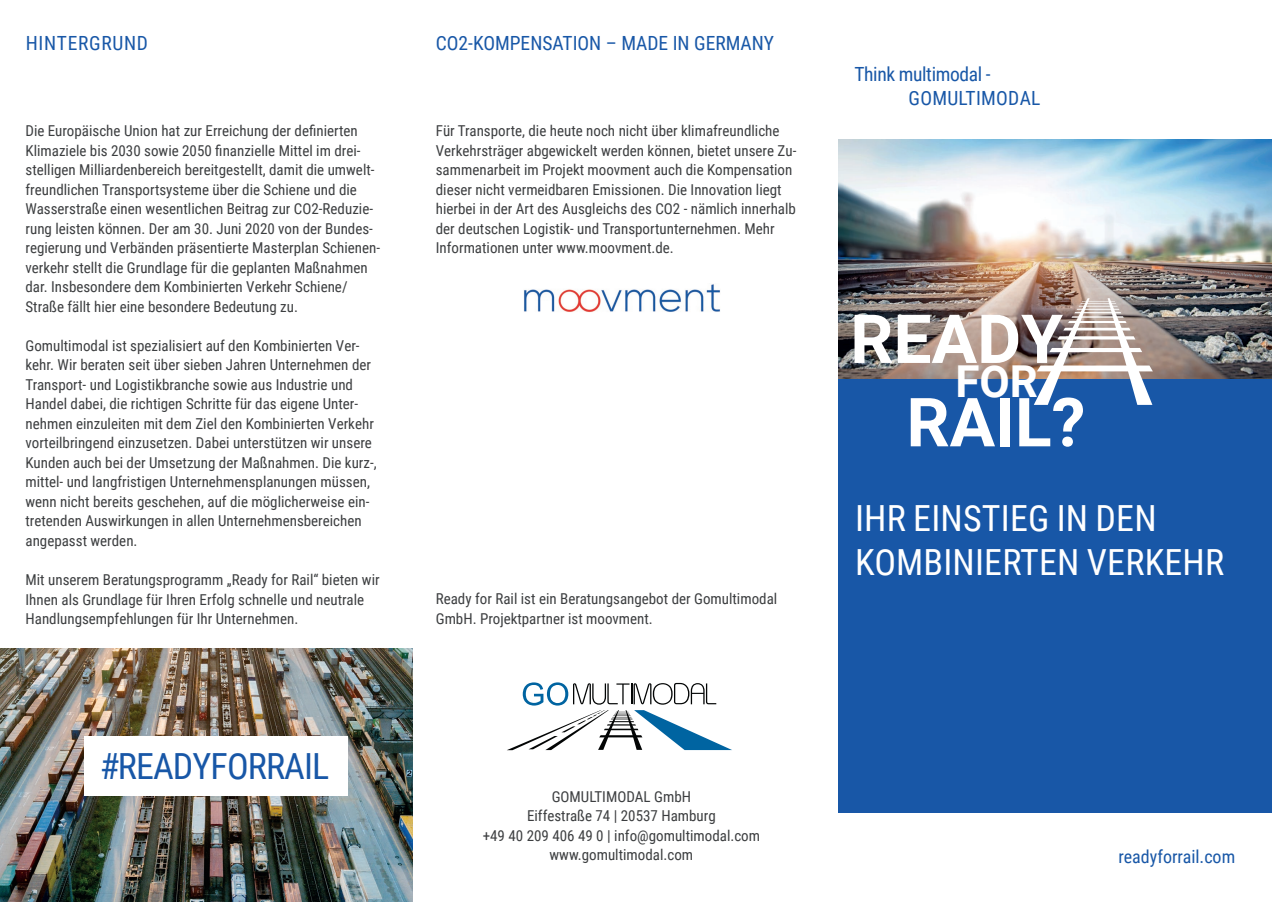
<style>
.page{position:relative;width:1272px;height:902px;background:#fff}
.page>*{position:absolute;margin:0;border:0;box-sizing:border-box;transform-origin:0 0}
.t1{font:700 67.65px/83.2px "Roboto";color:#fff}
.t2{font:700 43.95px "Roboto";color:#fff}
.t3{font:36px/43.2px "Roboto Condensed";letter-spacing:.005em;color:#fff}
.t4{font:36px "Roboto Condensed";letter-spacing:-.025em;color:#1857a7}
.t5{font:19.5px "Roboto Condensed";color:#1857a7}
.t6{font:19.5px/23.4px "Roboto Condensed";letter-spacing:-.02em;color:#1857a7}
.t7{font:19.5px "Roboto Condensed";letter-spacing:.035em;color:#1857a7}
.t8{font:18px "Roboto Condensed";color:#1857a7}
.t9{font:15px/19.5px "Roboto Condensed";color:#3c3e40}
</style>
<div class="page">
<img style="left:838px;top:139px;width:433px;height:240px">
<div style="left:838px;top:379px;width:433px;height:433px;background:#1857a7"></div>
<svg style="left:1033px;top:298px;width:119px;height:107px"></svg>
<hr style="left:1080px;top:303px;width:36px;height:1px;background:#fff">
<hr style="left:1081px;top:301px;width:33px;height:1px;background:#fff">
<svg style="left:507px;top:682px;width:225px;height:68px"></svg>
<img style="left:523px;top:284px;width:197px;height:28px">
<img style="left:0;top:648px;width:412px;height:253px">
<div style="left:84px;top:736px;width:264px;height:60px;background:#fff"></div>
<h3 class="t7" style="left:26px;top:30px;width:124px">HINTERGRUND</h3>
<p class="t9" style="left:26px;top:121px;width:356px">Die Europäische Union hat zur Erreichung der definierten Klimaziele bis 2030 sowie 2050 finanzielle Mittel im drei&shy;stelligen Milliardenbereich bereitgestellt, damit die umwelt&shy;freundlichen Transportsysteme über die Schiene und die Wasserstraße einen wesentlichen Beitrag zur CO2-Reduzie&shy;rung leisten können. Der am 30. Juni 2020 von der Bundes&shy;regierung und Verbänden präsentierte Masterplan Schienen&shy;verkehr stellt die Grundlage für die geplanten Maßnahmen dar. Insbesondere dem Kombinierten Verkehr Schiene/ Straße fällt hier eine besondere Bedeutung zu.</p>
<p class="t9" style="left:26px;top:335px;width:353px">Gomultimodal ist spezialisiert auf den Kombinierten Ver&shy;kehr. Wir beraten seit über sieben Jahren Unternehmen der Transport- und Logistikbranche sowie aus Industrie und Handel dabei, die richtigen Schritte für das eigene Unter&shy;nehmen einzuleiten mit dem Ziel den Kombinierten Verkehr vorteilbringend einzusetzen. Dabei unterstützen wir unsere Kunden auch bei der Umsetzung der Maßnahmen. Die kurz-, mittel- und langfristigen Unternehmensplanungen müssen, wenn nicht bereits geschehen, auf die möglicherweise ein&shy;tretenden Auswirkungen in allen Unternehmensbereichen angepasst werden.</p>
<p class="t9" style="left:26px;top:569px;width:355px">Mit unserem Beratungsprogramm „Ready for Rail“ bieten wir<br>Ihnen als Grundlage für Ihren Erfolg schnelle und neutrale<br>Handlungsempfehlungen für Ihr Unternehmen.</p>
<h3 class="t4" style="left:100px;top:740px;width:231px">#READYFORRAIL</h3>
<h3 class="t5" style="left:436px;top:30px;width:340px">CO2-KOMPENSATION – MADE IN GERMANY</h3>
<p class="t9" style="left:436px;top:121px;width:362px">Für Transporte, die heute noch nicht über klimafreundliche Verkehrsträger abgewickelt werden können, bietet unsere Zu&shy;sammenarbeit im Projekt moovment auch die Kompensation dieser nicht vermeidbaren Emissionen. Die Innovation liegt hierbei in der Art des Ausgleichs des CO2 - nämlich innerhalb der deutschen Logistik- und Transportunternehmen. Mehr Informationen unter www.moovment.de.</p>
<p class="t9" style="left:436px;top:588px;width:343px">Ready for Rail ist ein Beratungsangebot der Gomultimodal<br>GmbH. Projektpartner ist moovment.</p>
<p class="t9" style="left:482px;top:786px;width:279px;text-align:center">GOMULTIMODAL GmbH<br>Eiffestraße 74 | 20537 Hamburg<br>+49 40 209 406 49 0 | info@gomultimodal.com www.gomultimodal.com</p>
<h3 class="t6" style="left:908px;top:62px;width:133px;text-indent:-54px">Think multimodal -<br>GOMULTIMODAL</h3>
<h1 class="t1" style="left:906px;top:295px;width:180px;text-indent:-56px">READY<br>RAIL?</h1>
<h2 class="t2" style="left:955px;top:350px;width:84px">FOR</h2>
<h3 class="t3" style="left:855px;top:495px;width:370px">IHR EINSTIEG IN DEN<br>KOMBINIERTEN VERKEHR</h3>
<p class="t8" style="left:1118px;top:843px;width:118px">readyforrail.com</p>
</div>
